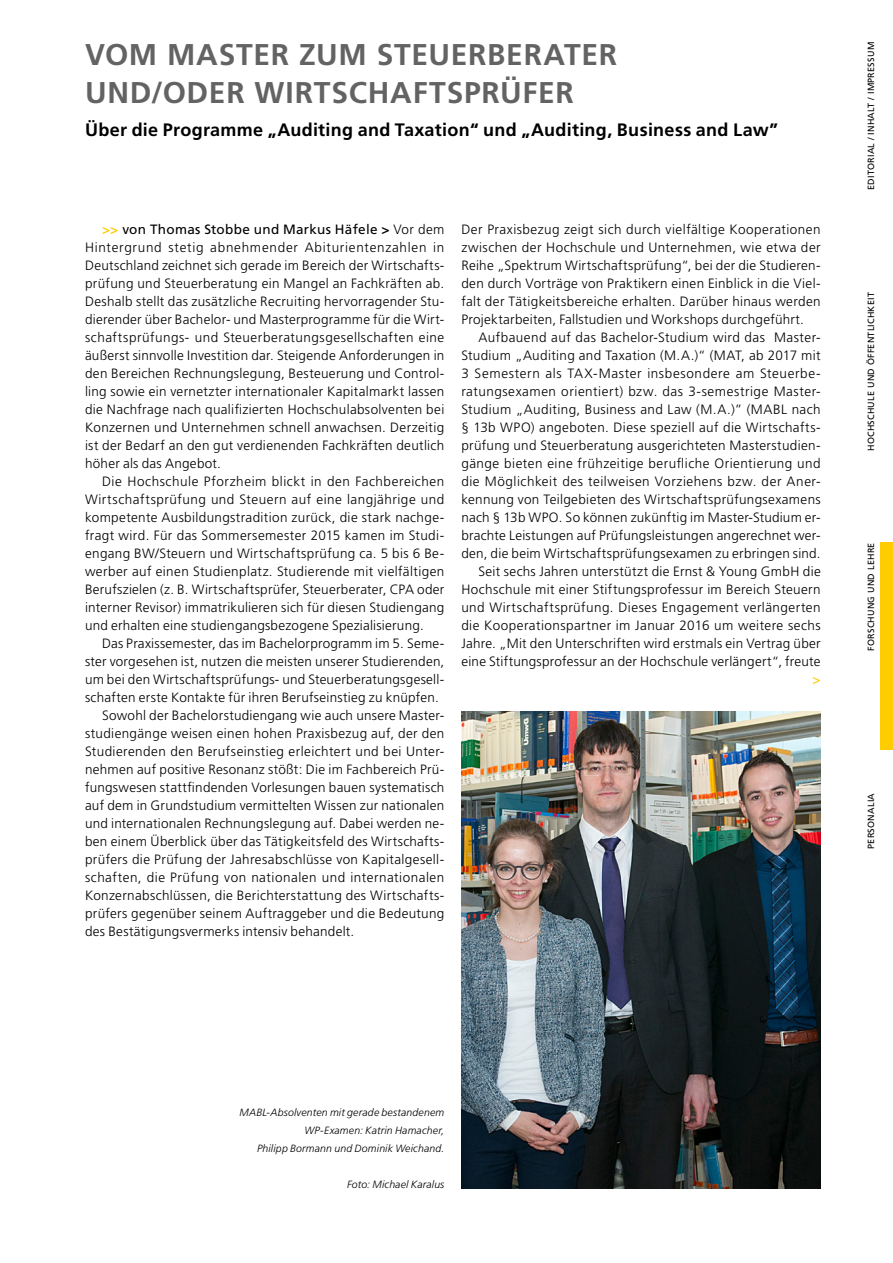
<style>
.page{position:relative;width:893px;height:1263px;background:#fff}
.page>*{position:absolute;margin:0;border:0;box-sizing:border-box;transform-origin:0 0}
.t1{font:700 30px/37.5px "Frutiger LT";letter-spacing:.025em;color:#646363}
.t2{font:700 18px "Frutiger LT";letter-spacing:.02em;color:#000}
.t3{font:300 13.5px/18px "Frutiger LT";letter-spacing:.025em;color:#000;text-align:justify}
.t4{font:13.5px "Frutiger LT";color:#fc0}
.t5{font:italic 300 10.5px/18px "Frutiger LT";letter-spacing:.015em;color:#000;text-align:right}
.t6{font:9px "Frutiger LT";letter-spacing:.025em;color:#000}
.s1{font-weight:700;color:#fc0}
.s2{font-weight:400}
.s3{font-weight:700}
</style>
<div class="page">
<div style="left:880px;top:543px;width:13px;height:207px;background:#fc0"></div>
<img style="left:461px;top:711px;width:360px;height:477px">
<h1 class="t1" style="left:85px;top:36px;width:534px">VOM MASTER ZUM STEUERBERATER<br>UND/ODER WIRTSCHAFTSPRÜFER</h1>
<h2 class="t2" style="left:85px;top:119px;width:695px">Über die Programme „Auditing and Taxation“ und „Auditing, Business and Law”</h2>
<p class="t3" style="left:85px;top:221px;width:361px;text-indent:17px"><span class="s1">&gt;&gt;</span> <span class="s2">von Thomas Stobbe und Markus Häfele</span> <span class="s3">&gt;</span> Vor dem Hintergrund stetig abnehmender Abiturientenzahlen in Deutschland zeichnet sich gerade im Bereich der Wirtschafts&shy;prüfung und Steuerberatung ein Mangel an Fachkräften ab.<br>Deshalb stellt das zusätzliche Recruiting hervorragender Stu&shy;dierender über Bachelor- und Masterprogramme für die Wirt&shy;schaftsprüfungs- und Steuerberatungsgesellschaften eine äußerst sinnvolle Investition dar. Steigende Anforderungen in den Bereichen Rechnungslegung, Besteuerung und Control&shy;ling sowie ein vernetzter internationaler Kapitalmarkt lassen die Nachfrage nach qualifizierten Hochschulabsolventen bei Konzernen und Unternehmen schnell anwachsen. Derzeitig ist der Bedarf an den gut verdienenden Fachkräften deutlich höher als das Angebot.</p>
<p class="t3" style="left:85px;top:472px;width:361px;text-indent:17px">Die Hochschule Pforzheim blickt in den Fachbereichen Wirtschaftsprüfung und Steuern auf eine langjährige und kompetente Ausbildungstradition zurück, die stark nachge&shy;fragt wird. Für das Sommersemester 2015 kamen im Studi&shy;engang BW/Steuern und Wirtschaftsprüfung ca. 5 bis 6 Be&shy;werber auf einen Studienplatz. Studierende mit vielfältigen Berufszielen (z. B. Wirtschaftsprüfer, Steuerberater, CPA oder interner Revisor) immatrikulieren sich für diesen Studiengang und erhalten eine studiengangsbezogene Spezialisierung.</p>
<p class="t3" style="left:102px;top:634px;width:344px">Das Praxissemester, das im Bachelorprogramm im 5. Seme-</p>
<p class="t3" style="left:85px;top:652px;width:361px">ster vorgesehen ist, nutzen die meisten unserer Studierenden,</p>
<p class="t3" style="left:85px;top:670px;width:361px">um bei den Wirtschaftsprüfungs- und Steuerberatungsgesell-</p>
<p class="t3" style="left:85px;top:688px;width:355px">schaften erste Kontakte für ihren Berufseinstieg zu knüpfen.</p>
<p class="t3" style="left:102px;top:706px;width:344px">Sowohl der Bachelorstudiengang wie auch unsere Master-</p>
<p class="t3" style="left:85px;top:724px;width:361px">studiengänge weisen einen hohen Praxisbezug auf, der den</p>
<p class="t3" style="left:85px;top:742px;width:361px">Studierenden den Berufseinstieg erleichtert und bei Unter-</p>
<p class="t3" style="left:85px;top:760px;width:361px">nehmen auf positive Resonanz stößt: Die im Fachbereich Prü-</p>
<p class="t3" style="left:85px;top:778px;width:361px">fungswesen stattfindenden Vorlesungen bauen systematisch</p>
<p class="t3" style="left:85px;top:796px;width:361px">auf dem in Grundstudium vermittelten Wissen zur nationalen</p>
<p class="t3" style="left:85px;top:814px;width:361px">und internationalen Rechnungslegung auf. Dabei werden ne-</p>
<p class="t3" style="left:85px;top:832px;width:361px">ben einem Überblick über das Tätigkeitsfeld des Wirtschafts-</p>
<p class="t3" style="left:85px;top:850px;width:361px">prüfers die Prüfung der Jahresabschlüsse von Kapitalgesell-</p>
<p class="t3" style="left:85px;top:868px;width:361px">schaften, die Prüfung von nationalen und internationalen</p>
<p class="t3" style="left:85px;top:886px;width:361px">Konzernabschlüssen, die Berichterstattung des Wirtschafts-</p>
<p class="t3" style="left:85px;top:904px;width:361px">prüfers gegenüber seinem Auftraggeber und die Bedeutung</p>
<p class="t3" style="left:85px;top:922px;width:271px">des Bestätigungsvermerks intensiv behandelt.</p>
<p class="t3" style="left:461px;top:220px;width:361px">Der Praxisbezug zeigt sich durch vielfältige Kooperationen zwischen der Hochschule und Unternehmen, wie etwa der Reihe „Spektrum Wirtschaftsprüfung“, bei der die Studieren&shy;den durch Vorträge von Praktikern einen Einblick in die Viel&shy;falt der Tätigkeitsbereiche erhalten. Darüber hinaus werden Projektarbeiten, Fallstudien und Workshops durchgeführt.</p>
<p class="t3" style="left:461px;top:328px;width:361px;text-align:right">Aufbauend auf das Bachelor-Studium wird das Master-Studium „Auditing and Taxation (M.A.)“ (MAT, ab 2017 mit 3 Semestern als TAX-Master insbesondere am Steuerbe&shy;ratungsexamen orientiert) bzw. das 3-semestrige Master-Studium „Auditing, Business and Law (M.A.)” (MABL nach § 13b WPO) angeboten. Diese speziell auf die Wirtschafts&shy;prüfung und Steuerberatung ausgerichteten Masterstudien&shy;gänge bieten eine frühzeitige berufliche Orientierung und die Möglichkeit des teilweisen Vorziehens bzw. der Aner&shy;kennung von Teilgebieten des Wirtschaftsprüfungsexamens nach § 13b WPO. So können zukünftig im Master-Studium er&shy;brachte Leistungen auf Prüfungsleistungen angerechnet wer&shy;den, die beim Wirtschaftsprüfungsexamen zu erbringen sind.<br>Seit sechs Jahren unterstützt die Ernst &amp; Young GmbH die Hochschule mit einer Stiftungsprofessur im Bereich Steuern und Wirtschaftsprüfung. Dieses Engagement verlängerten die Kooperationspartner im Januar 2016 um weitere sechs Jahre. „Mit den Unterschriften wird erstmals ein Vertrag über eine Stiftungsprofessur an der Hochschule verlängert“, freute</p>
<p class="t4" style="left:813px;top:671px;width:10px">&gt;</p>
<p class="t6" style="left:866px;top:190px;width:150px;rotate:-90deg">EDITORIAL / INHALT / IMPRESSUM</p>
<p class="t6" style="left:866px;top:451px;width:160px;rotate:-90deg">HOCHSCHULE UND ÖFFENTLICHKEIT</p>
<p class="t6" style="left:866px;top:651px;width:110px;rotate:-90deg">FORSCHUNG UND LEHRE</p>
<p class="t6" style="left:866px;top:849px;width:57px;rotate:-90deg">PERSONALIA</p>
<p class="t5" style="left:239px;top:1103px;width:206px">MABL-Absolventen mit gerade bestandenem<br>WP-Examen: Katrin Hamacher,<br>Philipp Bormann und Dominik Weichand.</p>
<p class="t5" style="left:347px;top:1175px;width:99px">Foto: Michael Karalus</p>
</div>
